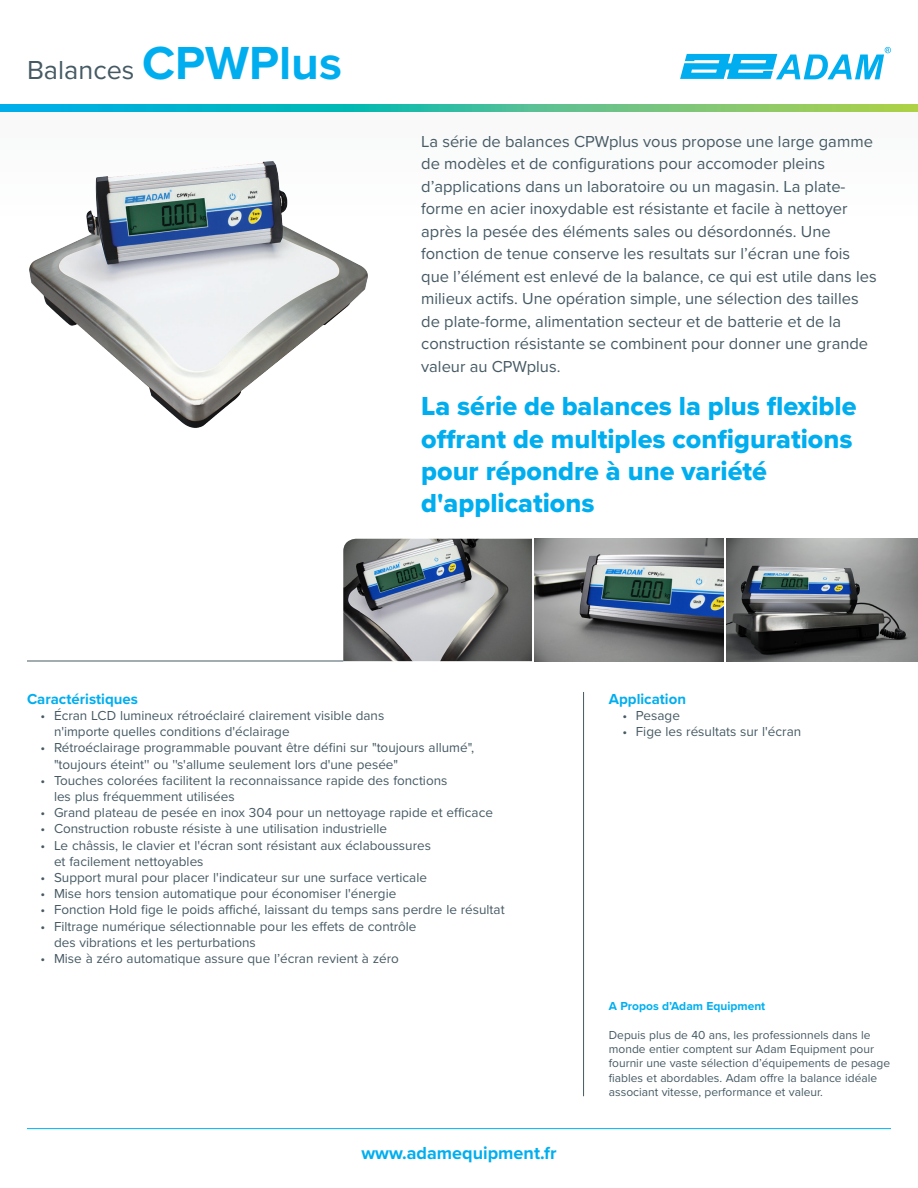
<style>
.page{position:relative;width:918px;height:1188px;background:#fff}
.page>*{position:absolute;margin:0;border:0;box-sizing:border-box;transform-origin:0 0}
.Sub_Head{font:27px/32.4px "Proxima Nova Extrabld";color:#00aeef}
.Name_Range{font:27px "Proxima Nova";color:#465a64}
.t1{font:700 18px "Proxima Nova";color:#00aeef}
.AE_Copy{font:16.5px/22.5px "Proxima Nova";color:#465a64}
.Features_Header{font:700 15px "Proxima Nova";color:#00aeef}
.Applications_Header{font:700 15px "Proxima Nova";color:#00aeef}
.t2{font:13.5px/16.2px "Proxima Nova";color:#465a64}
.About_US_text{font:12px/14.4px "Proxima Nova";color:#465a64}
.About_US_text-2{font:700 12px "Proxima Nova";color:#00aeef}
.s1{font-weight:700;font-size:48px;color:#00aeef}
</style>
<div class="page">
<div style="left:0;top:111px;width:918px;height:114px;background:#fafbfb"></div>
<hr style="left:27px;top:1128px;width:864px;height:1px;background:#00aeef">
<hr style="left:27px;top:661px;width:316px;height:1px;background:#465a64">
<hr style="left:583px;top:692px;width:1px;height:404px;background:#465a64">
<svg style="left:680px;top:47px;width:211px;height:32px"></svg>
<img style="left:727px;top:539px;width:191px;height:122px">
<img style="left:535px;top:539px;width:189px;height:122px">
<img style="left:343px;top:539px;width:189px;height:122px">
<img style="left:29px;top:161px;width:339px;height:267px">
<svg style="left:0;top:105px;width:918px;height:6px;background:#41bd9e"></svg>
<p class="Name_Range" style="left:27px;top:50px;width:316px">Balances <span class="s1">CPWPlus</span></p>
<p class="AE_Copy" style="left:421px;top:129px;width:457px">La série de balances CPWplus vous propose une large gamme de modèles et de configurations pour accomoder pleins d’applications dans un laboratoire ou un magasin. La plate&shy;forme en acier inoxydable est résistante et facile à nettoyer après la pesée des éléments sales ou désordonnés. Une fonction de tenue conserve les resultats sur l’écran une fois que l’élément est enlevé de la balance, ce qui est utile dans les milieux actifs. Une opération simple, une sélection des tailles de plate-forme, alimentation secteur et de batterie et de la construction résistante se combinent pour donner une grande valeur au CPWplus.</p>
<p class="Sub_Head" style="left:421px;top:390px;width:437px">La série de balances la plus flexible offrant de multiples configurations pour répondre à une variété d'applications</p>
<p class="Features_Header" style="left:27px;top:688px;width:112px">Caractéristiques</p>
<p class="t2" style="left:54px;top:707px;width:332px;text-indent:-14px">• Écran LCD lumineux rétroéclairé clairement visible dans n'importe quelles conditions d'éclairage</p>
<p class="t2" style="left:54px;top:739px;width:422px;text-indent:-14px">• Rétroéclairage programmable pouvant être défini sur "toujours allumé", "toujours éteint'' ou ''s'allume seulement lors d'une pesée"</p>
<p class="t2" style="left:54px;top:772px;width:395px;text-indent:-14px">• Touches colorées facilitent la reconnaissance rapide des fonctions les plus fréquemment utilisées</p>
<p class="t2" style="left:40px;top:804px;width:454px">• Grand plateau de pesée en inox 304 pour un nettoyage rapide et efficace</p>
<p class="t2" style="left:40px;top:820px;width:348px">• Construction robuste résiste à une utilisation industrielle</p>
<p class="t2" style="left:54px;top:836px;width:379px;text-indent:-14px">• Le châssis, le clavier et l'écran sont résistant aux éclaboussures et facilement nettoyables</p>
<p class="t2" style="left:40px;top:869px;width:388px">• Support mural pour placer l'indicateur sur une surface verticale</p>
<p class="t2" style="left:40px;top:885px;width:357px">• Mise hors tension automatique pour économiser l'énergie</p>
<p class="t2" style="left:40px;top:901px;width:466px">• Fonction Hold fige le poids affiché, laissant du temps sans perdre le résultat</p>
<p class="t2" style="left:54px;top:917px;width:364px;text-indent:-14px">• Filtrage numérique sélectionnable pour les effets de contrôle des vibrations et les perturbations</p>
<p class="t2" style="left:40px;top:950px;width:360px">• Mise à zéro automatique assure que l’écran revient à zéro</p>
<p class="t1" style="left:361px;top:1139px;width:197px">www.adamequipment.fr</p>
<p class="Applications_Header" style="left:609px;top:688px;width:79px">Application</p>
<p class="t2" style="left:622px;top:707px;width:59px">• Pesage</p>
<p class="t2" style="left:622px;top:723px;width:180px">• Fige les résultats sur l'écran</p>
<p class="About_US_text-2" style="left:609px;top:997px;width:158px">A Propos d’Adam Equipment</p>
<p class="About_US_text" style="left:609px;top:1027px;width:283px">Depuis plus de 40 ans, les professionnels dans le monde entier comptent sur Adam Equipment pour fournir une vaste sélection d’équipements de pesage fiables et abordables. Adam offre la balance idéale associant vitesse, performance et valeur.</p>
</div>
